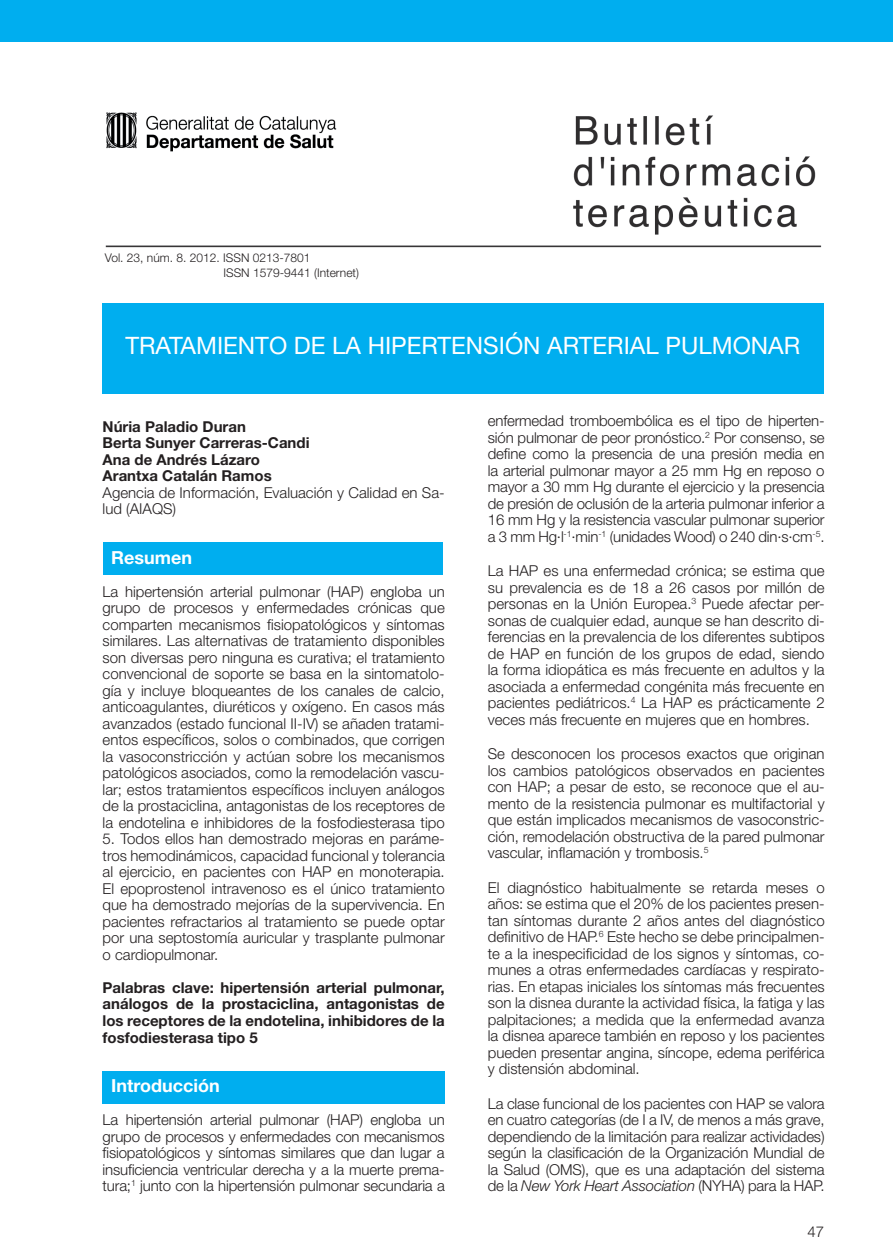
<style>
.page{position:relative;width:893px;height:1259px;background:#fff}
.page>*{position:absolute;margin:0;border:0;box-sizing:border-box;transform-origin:0 0}
.t1{font:24px "Helvetica Neue LT Std";color:#fff}
.t2{font:700 18px "Helvetica Neue LT Std";color:#fff}
.t3{font:300 15px/16.5px "Helvetica Neue LT Std";color:#231f20;text-align:justify}
.t4{font:700 15px/16.5px "Helvetica Neue LT Std";color:#231f20}
.t5{font:300 12px/14.4px "Helvetica Neue LT Std";color:#231f20}
.s1{font-style:italic}
</style>
<div class="page">
<div style="left:103px;top:1071px;width:342px;height:32px;background:#00aeef"></div>
<img style="left:105px;top:115px;width:717px;height:133px">
<div style="left:79px;top:86px;width:340px;height:123px;background:#fff"></div>
<img style="left:106px;top:113px;width:230px;height:39px">
<div style="left:103px;top:542px;width:339px;height:32px;background:#00aeef"></div>
<div style="left:0;top:0;width:893px;height:41px;background:#00aeef"></div>
<div style="left:103px;top:303px;width:721px;height:91px;background:#00aeef"></div>
<p class="t5" style="left:223px;top:250px;width:137px;text-indent:-118px">Vol. 23, núm. 8. 2012. ISSN 0213-7801<br>ISSN 1579-9441 (Internet)</p>
<h1 class="t1" style="left:125px;top:332px;width:676px">TRATAMIENTO DE LA HIPERTENSIÓN ARTERIAL PULMONAR</h1>
<p class="t4" style="left:103px;top:418px;width:208px">Núria Paladio Duran<br>Berta Sunyer Carreras-Candi<br>Ana de Andrés Lázaro<br>Arantxa Catalán Ramos</p>
<p class="t3" style="left:103px;top:484px;width:344px">Agencia de Información, Evaluación y Calidad en Sa&shy;lud (AIAQS)</p>
<p class="t2" style="left:111px;top:546px;width:82px">Resumen</p>
<p class="t3" style="left:103px;top:583px;width:344px">La hipertensión arterial pulmonar (HAP) engloba un grupo de procesos y enfermedades crónicas que comparten mecanismos fisiopatológicos y síntomas similares. Las alternativas de tratamiento disponibles son diversas pero ninguna es curativa; el tratamiento convencional de soporte se basa en la sintomatolo&shy;gía y incluye bloqueantes de los canales de calcio, anticoagulantes, diuréticos y oxígeno. En casos más avanzados (estado funcional II-IV) se añaden tratami&shy;entos específicos, solos o combinados, que corrigen la vasoconstricción y actúan sobre los mecanismos patológicos asociados, como la remodelación vascu&shy;lar; estos tratamientos específicos incluyen análogos de la prostaciclina, antagonistas de los receptores de la endotelina e inhibidores de la fosfodiesterasa tipo</p>
<p class="t3" style="left:103px;top:830px;width:344px">5. Todos ellos han demostrado mejoras en paráme&shy;tros hemodinámicos, capacidad funcional y tolerancia al ejercicio, en pacientes con HAP en monoterapia.<br>El epoprostenol intravenoso es el único tratamiento que ha demostrado mejorías de la supervivencia. En pacientes refractarios al tratamiento se puede optar por una septostomía auricular y trasplante pulmonar o cardiopulmonar.</p>
<p class="t4" style="left:103px;top:979px;width:344px;text-align:justify">Palabras clave: hipertensión arterial pulmonar, análogos de la prostaciclina, antagonistas de los receptores de la endotelina, inhibidores de la fosfodiesterasa tipo 5</p>
<p class="t2" style="left:111px;top:1074px;width:110px">Introducción</p>
<p class="t3" style="left:103px;top:1111px;width:344px">La hipertensión arterial pulmonar (HAP) engloba un grupo de procesos y enfermedades con mecanismos fisiopatológicos y síntomas similares que dan lugar a insuficiencia ventricular derecha y a la muerte prema&shy;tura;<sup>1</sup> junto con la hipertensión pulmonar secundaria a</p>
<p class="t3" style="left:488px;top:412px;width:338px">enfermedad tromboembólica es el tipo de hiperten&shy;sión pulmonar de peor pronóstico.<sup>2</sup> Por consenso, se define como la presencia de una presión media en la arterial pulmonar mayor a 25 mm Hg en reposo o mayor a 30 mm Hg durante el ejercicio y la presencia de presión de oclusión de la arteria pulmonar inferior a 16 mm Hg y la resistencia vascular pulmonar superior a 3 mm Hg·l<sup>-1</sup>·min<sup>-1</sup> (unidades Wood) o 240 din·s·cm<sup>-5</sup>.</p>
<p class="t3" style="left:488px;top:562px;width:338px">La HAP es una enfermedad crónica; se estima que su prevalencia es de 18 a 26 casos por millón de personas en la Unión Europea.<sup>3</sup> Puede afectar per&shy;sonas de cualquier edad, aunque se han descrito di&shy;ferencias en la prevalencia de los diferentes subtipos de HAP en función de los grupos de edad, siendo la forma idiopática es más frecuente en adultos y la asociada a enfermedad congénita más frecuente en pacientes pediátricos.<sup>4</sup> La HAP es prácticamente 2 veces más frecuente en mujeres que en hombres.</p>
<p class="t3" style="left:488px;top:745px;width:338px">Se desconocen los procesos exactos que originan los cambios patológicos observados en pacientes con HAP; a pesar de esto, se reconoce que el au&shy;mento de la resistencia pulmonar es multifactorial y que están implicados mecanismos de vasoconstric&shy;ción, remodelación obstructiva de la pared pulmonar vascular, inflamación y trombosis.<sup>5</sup></p>
<p class="t3" style="left:488px;top:879px;width:338px">El diagnóstico habitualmente se retarda meses o años: se estima que el 20% de los pacientes presen&shy;tan síntomas durante 2 años antes del diagnóstico definitivo de HAP.<sup>6</sup> Este hecho se debe principalmen&shy;te a la inespecificidad de los signos y síntomas, co&shy;munes a otras enfermedades cardíacas y respirato&shy;rias. En etapas iniciales los síntomas más frecuentes son la disnea durante la actividad física, la fatiga y las palpitaciones; a medida que la enfermedad avanza la disnea aparece también en reposo y los pacientes pueden presentar angina, síncope, edema periférica y distensión abdominal.</p>
<p class="t3" style="left:488px;top:1095px;width:338px">La clase funcional de los pacientes con HAP se valora en cuatro categorías (de I a IV, de menos a más grave, dependiendo de la limitación para realizar actividades) según la clasificación de la Organización Mundial de la Salud (OMS), que es una adaptación del sistema de la <span class="s1">New York Heart Association</span> (NYHA) para la HAP.</p>
<p class="t3" style="left:807px;top:1223px;width:18px">47</p>
</div>
